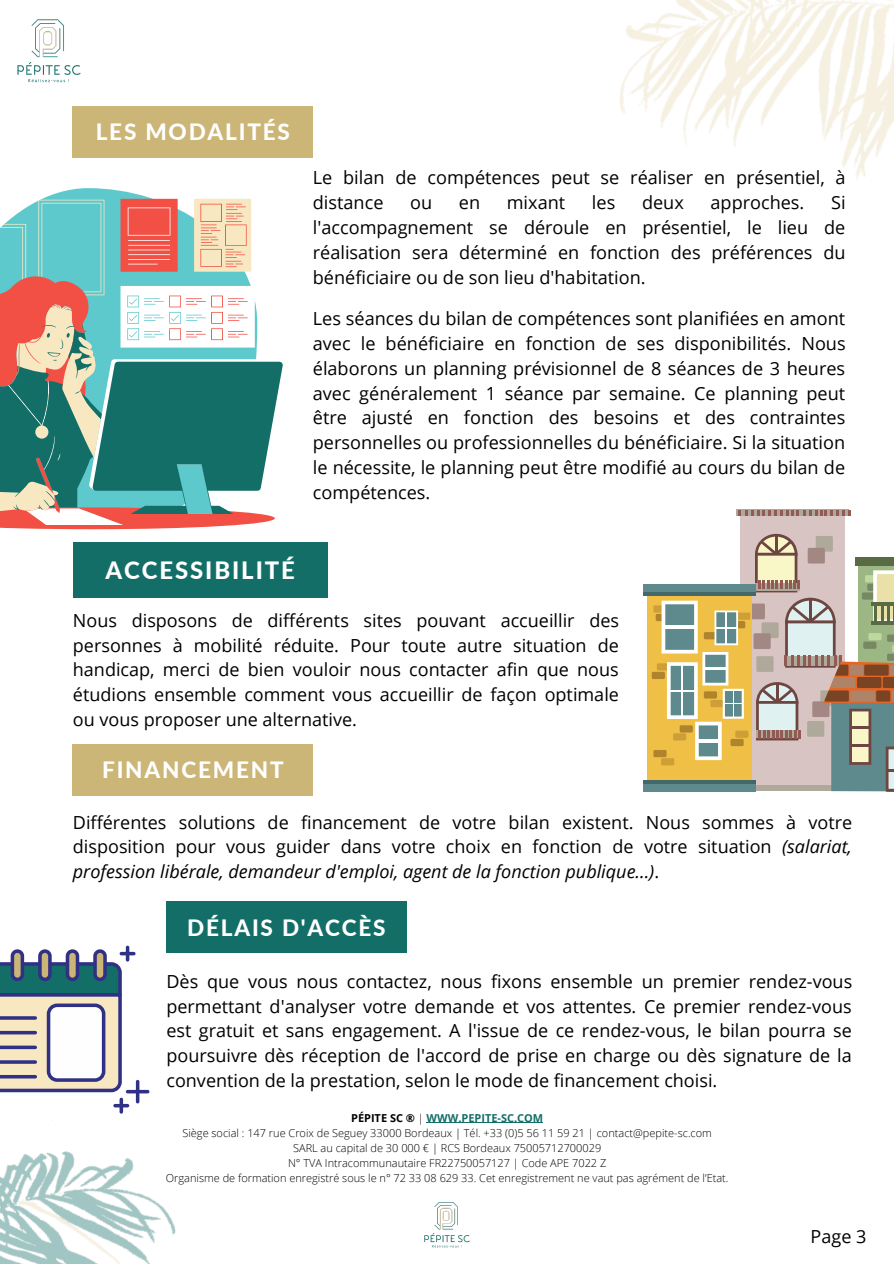
<style>
.page{position:relative;width:894px;height:1264px;background:#fff}
.page>*{position:absolute;margin:0;border:0;box-sizing:border-box;transform-origin:0 0}
.t1{font:800 23.85px "Lato";letter-spacing:.08em;color:#fff}
.t2{font:800 22.5px "Lato";letter-spacing:.08em;color:#fff}
.t3{font:18.15px/24.8px "Open Sans";color:#000;text-align:justify}
.t4{font:18px/24.8px "Open Sans";color:#000;text-align:justify}
.t5{font:300 10.95px "Open Sans";color:#000}
.t6{font:700 10.95px "Open Sans";color:#146e68}
.s1{font-style:italic}
.s2{color:#000}
.s3{font-weight:300;color:#000}
</style>
<div class="page">
<img style="left:620px;top:0;width:273px;height:179px">
<img style="left:424px;top:1202px;width:45px;height:45px">
<img style="left:17px;top:19px;width:63px;height:63px">
<img style="left:0;top:945px;width:176px;height:318px">
<div style="left:73px;top:106px;width:240px;height:51px;background:#cbb577"></div>
<div style="left:166px;top:901px;width:240px;height:52px;background:#146e68"></div>
<div style="left:73px;top:743px;width:240px;height:52px;background:#cbb577"></div>
<div style="left:73px;top:542px;width:254px;height:55px;background:#146e68"></div>
<svg style="left:42px;top:188px;width:209px;height:11px"></svg>
<svg style="left:0;top:207px;width:275px;height:318px"></svg>
<svg style="left:0;top:199px;width:251px;height:317px"></svg>
<svg style="left:0;top:324px;width:283px;height:190px;background:#629992"></svg>
<div style="left:740px;top:512px;width:104px;height:275px;background:#d8c4c2"></div>
<div style="left:736px;top:509px;width:112px;height:7px;background:#afa99b"></div>
<svg style="left:738px;top:510px;width:112px;height:6px"></svg>
<svg style="left:753px;top:633px;width:17px;height:16px"></svg>
<svg style="left:747px;top:603px;width:17px;height:16px"></svg>
<div style="left:646px;top:594px;width:105px;height:194px;background:#efc045"></div>
<div style="left:656px;top:663px;width:13px;height:7px;background:#ce9e37"></div>
<div style="left:661px;top:758px;width:13px;height:7px;background:#ce9e37"></div>
<div style="left:735px;top:730px;width:13px;height:7px;background:#ce9e37"></div>
<div style="left:653px;top:605px;width:13px;height:7px;background:#ce9e37"></div>
<div style="left:737px;top:612px;width:13px;height:8px;background:#ce9e37"></div>
<div style="left:651px;top:671px;width:13px;height:8px;background:#b0832d"></div>
<div style="left:655px;top:614px;width:13px;height:7px;background:#b0832d"></div>
<div style="left:730px;top:739px;width:13px;height:7px;background:#b0832d"></div>
<div style="left:653px;top:750px;width:13px;height:7px;background:#b0832d"></div>
<div style="left:732px;top:621px;width:13px;height:7px;background:#b0832d"></div>
<hr style="left:643px;top:592px;width:112px;height:4px;background:#446869">
<hr style="left:643px;top:780px;width:112px;height:4px;background:#446869">
<div style="left:643px;top:584px;width:112px;height:8px;background:#5e8a8d"></div>
<div style="left:643px;top:784px;width:112px;height:7px;background:#5e8a8d"></div>
<div style="left:722px;top:688px;width:21px;height:30px;border:2px solid #fff"></div>
<svg style="left:661px;top:600px;width:80px;height:160px"></svg>
<hr style="left:696px;top:739px;width:23px;height:3px;background:#fff">
<svg style="left:754px;top:534px;width:139px;height:257px"></svg>
<svg style="left:115px;top:1103px;width:12px;height:4px"></svg>
<svg style="left:119px;top:1099px;width:4px;height:12px"></svg>
<svg style="left:129px;top:1089px;width:19px;height:4px"></svg>
<hr style="left:136px;top:1081px;width:3px;height:20px;background:#303185">
<svg style="left:0;top:947px;width:129px;height:146px"></svg>
<svg style="left:121px;top:951px;width:13px;height:4px"></svg>
<hr style="left:426px;top:1122px;width:117px;height:1px;background:#146e68">
<p class="t2" style="left:96px;top:118px;width:196px">LES MODALITÉS</p>
<p class="t3" style="left:313px;top:165px;width:534px">Le bilan de compétences peut se réaliser en présentiel, à distance</p>
<p class="t3" style="left:410px;top:190px;width:24px">ou</p>
<p class="t3" style="left:458px;top:190px;width:23px">en</p>
<p class="t3" style="left:506px;top:190px;width:60px">mixant</p>
<p class="t3" style="left:591px;top:190px;width:25px">les</p>
<p class="t3" style="left:641px;top:190px;width:43px">deux</p>
<p class="t3" style="left:710px;top:190px;width:95px">approches.</p>
<p class="t3" style="left:313px;top:190px;width:534px;text-indent:518px">Si l'accompagnement se déroule en présentiel, le lieu de réalisation sera déterminé en fonction des préférences du bénéficiaire ou de son lieu d'habitation.</p>
<p class="t3" style="left:313px;top:306px;width:534px">Les séances du bilan de compétences sont planifiées en amont avec le bénéficiaire en fonction de ses disponibilités. Nous élaborons un planning prévisionnel de 8 séances de 3 heures avec généralement 1 séance par semaine. Ce planning peut être ajusté en fonction des besoins et des contraintes personnelles ou professionnelles du bénéficiaire. Si la situation le nécessite, le planning peut être modifié au cours du bilan de compétences.</p>
<p class="t1" style="left:105px;top:555px;width:191px">ACCESSIBILITÉ</p>
<p class="t4" style="left:73px;top:607px;width:547px">Nous disposons de différents sites pouvant accueillir des personnes à mobilité réduite. Pour toute autre situation de handicap, merci de bien vouloir nous contacter afin que nous étudions ensemble comment vous accueillir de façon optimale ou vous proposer une alternative.</p>
<p class="t2" style="left:102px;top:755px;width:183px">FINANCEMENT</p>
<p class="t4" style="left:73px;top:809px;width:780px">Différentes solutions de financement de votre bilan existent. Nous sommes à votre disposition pour vous guider dans votre choix en fonction de votre situation <span class="s1">(salariat, profession libérale, demandeur d'emploi, agent de la fonction publique...)</span>.</p>
<p class="t2" style="left:187px;top:913px;width:200px">DÉLAIS D'ACCÈS</p>
<p class="t4" style="left:166px;top:968px;width:687px">Dès que vous nous contactez, nous fixons ensemble un premier rendez-vous permettant d'analyser votre demande et vos attentes. Ce premier rendez-vous est gratuit et sans engagement. A l'issue de ce rendez-vous, le bilan pourra se poursuivre dès réception de l'accord de prise en charge ou dès signature de la convention de la prestation, selon le mode de financement choisi.</p>
<p class="t6" style="left:351px;top:1109px;width:193px"><span class="s2">PÉPITE SC ®</span> <span class="s3">|</span> WWW.PEPITE-SC.COM</p>
<p class="t5" style="left:182px;top:1125px;width:530px">Siège social : 147 rue Croix de Seguey 33000 Bordeaux | Tél. +33 (0)5 56 11 59 21 | contact@pepite-sc.com</p>
<p class="t5" style="left:293px;top:1140px;width:309px">SARL au capital de 30 000 € | RCS Bordeaux 75005712700029</p>
<p class="t5" style="left:288px;top:1155px;width:320px">N° TVA Intracommunautaire FR22750057127 | Code APE 7022 Z</p>
<p class="t5" style="left:166px;top:1170px;width:564px">Organisme de formation enregistré sous le n° 72 33 08 629 33. Cet enregistrement ne vaut pas agrément de l’Etat.</p>
<p class="t4" style="left:810px;top:1223px;width:57px">Page 3</p>
</div>
